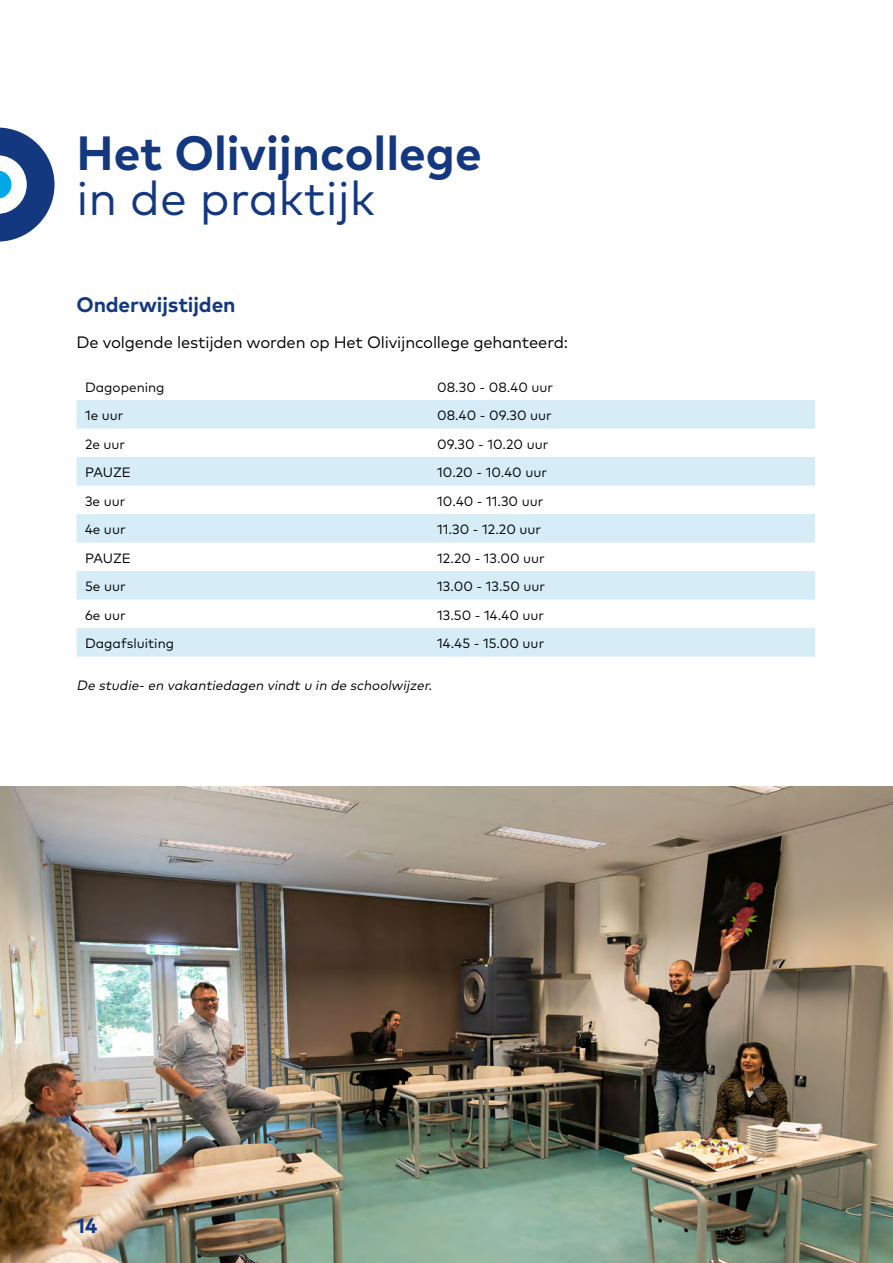
<style>
.page{position:relative;width:893px;height:1263px;background:#fff}
.page>*{position:absolute;margin:0;border:0;box-sizing:border-box;transform-origin:0 0}
.t1{font:700 48px "Mark Pro";color:#14387f}
.t2{font:48px "Mark Pro";color:#14387f}
.t3{font:700 21px "Mark Pro";letter-spacing:-.01em;color:#14387f}
.t4{font:16.5px "Mark Pro";letter-spacing:-.01em;color:#000}
.t5{font:13.5px "Mark Pro";color:#000}
.t6{font:italic 13.5px "Mark Pro";color:#000}
</style>
<div class="page">
<img style="left:0;top:787px;width:893px;height:476px">
<svg style="left:77px;top:400px;width:738px;height:257px;fill:#d6ecf6"></svg>
<svg style="left:0;top:128px;width:55px;height:114px"></svg>
<h1 class="t1" style="left:77px;top:116px;width:407px">Het Olivijncollege</h1>
<h1 class="t2" style="left:77px;top:162px;width:300px">in de praktijk</h1>
<h2 class="t3" style="left:77px;top:289px;width:161px">Onderwijstijden</h2>
<p class="t4" style="left:77px;top:330px;width:493px">De volgende lestijden worden op Het Olivijncollege gehanteerd:</p>
<p class="t5" style="left:85px;top:377px;width:81px">Dagopening</p>
<p class="t5" style="left:437px;top:377px;width:117px">08.30 - 08.40 uur</p>
<p class="t5" style="left:85px;top:405px;width:40px">1e uur</p>
<p class="t5" style="left:437px;top:405px;width:116px">08.40 - 09.30 uur</p>
<p class="t5" style="left:85px;top:434px;width:42px">2e uur</p>
<p class="t5" style="left:437px;top:434px;width:113px">09.30 - 10.20 uur</p>
<p class="t5" style="left:85px;top:462px;width:47px">PAUZE</p>
<p class="t5" style="left:437px;top:462px;width:111px">10.20 - 10.40 uur</p>
<p class="t5" style="left:85px;top:491px;width:42px">3e uur</p>
<p class="t5" style="left:437px;top:491px;width:108px">10.40 - 11.30 uur</p>
<p class="t5" style="left:85px;top:519px;width:42px">4e uur</p>
<p class="t5" style="left:437px;top:519px;width:105px">11.30 - 12.20 uur</p>
<p class="t5" style="left:85px;top:548px;width:47px">PAUZE</p>
<p class="t5" style="left:437px;top:548px;width:109px">12.20 - 13.00 uur</p>
<p class="t5" style="left:85px;top:576px;width:42px">5e uur</p>
<p class="t5" style="left:437px;top:576px;width:109px">13.00 - 13.50 uur</p>
<p class="t5" style="left:85px;top:605px;width:42px">6e uur</p>
<p class="t5" style="left:437px;top:605px;width:108px">13.50 - 14.40 uur</p>
<p class="t5" style="left:85px;top:633px;width:91px">Dagafsluiting</p>
<p class="t5" style="left:437px;top:633px;width:109px">14.45 - 15.00 uur</p>
<p class="t6" style="left:77px;top:675px;width:360px">De studie-en vakantiedagen vindt u in de schoolwijzer.</p>
<h2 class="t3" style="left:77px;top:1209px;width:22px">14</h2>
</div>
